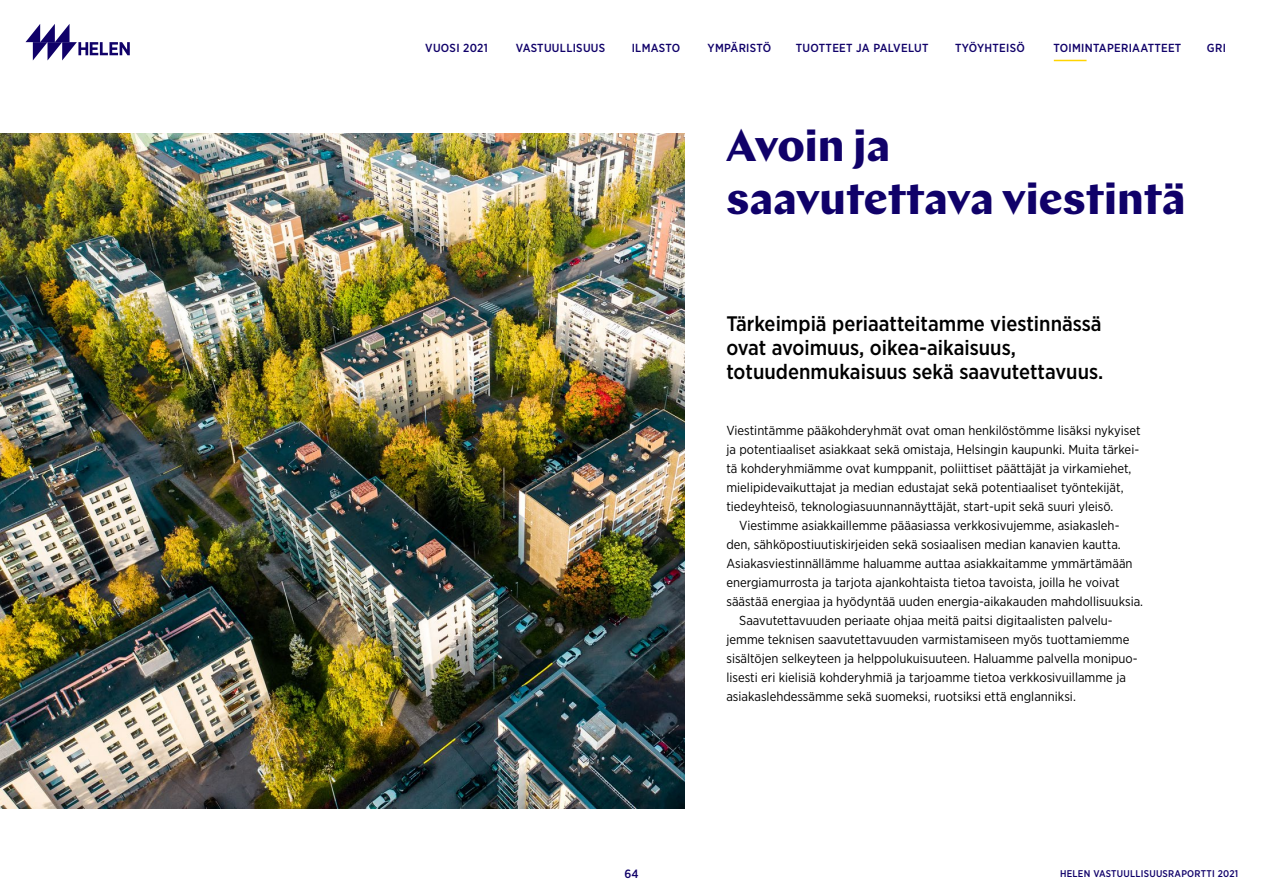
<style>
.page{position:relative;width:1263px;height:893px;background:#fff}
.page>*{position:absolute;margin:0;border:0;box-sizing:border-box;transform-origin:0 0}
.Pääotsikko{font:700 45px "Chap";color:#100169}
.Ingressi{font:500 21px/24px "Gotham Narrow";color:#000}
.Leipis_sis{font:13.05px/19px "Gotham Narrow";color:#000}
.Leipis{font:13.05px/19px "Gotham Narrow";color:#000}
.t1{font:500 12px "Gotham Narrow";color:#100169}
.t2{font:500 11.7px "Gotham Narrow";letter-spacing:.025em;color:#100169}
.t3{font:500 9.75px "Gotham Narrow";letter-spacing:.025em;color:#100169}
</style>
<div class="page">
<svg style="left:26px;top:24px;width:104px;height:36px"></svg>
<hr style="left:1054px;top:60px;width:32px;height:1px;background:#ffd400">
<img style="left:0;top:134px;width:685px;height:675px">
<p class="t2" style="left:425px;top:41px;width:64px">VUOSI 2021</p>
<p class="t2" style="left:516px;top:41px;width:91px">VASTUULLISUUS</p>
<p class="t2" style="left:632px;top:41px;width:50px">ILMASTO</p>
<p class="t2" style="left:707px;top:41px;width:65px">YMPÄRISTÖ</p>
<p class="t2" style="left:796px;top:41px;width:134px">TUOTTEET JA PALVELUT</p>
<p class="t2" style="left:955px;top:41px;width:71px">TYÖYHTEISÖ</p>
<p class="t2" style="left:1053px;top:41px;width:129px">TOIMINTAPERIAATTEET</p>
<p class="t2" style="left:1207px;top:41px;width:20px">GRI</p>
<p class="Pääotsikko" style="left:726px;top:116px;width:165px">Avoin ja</p>
<p class="Pääotsikko" style="left:726px;top:169px;width:460px">saavutettava viestintä</p>
<p class="Ingressi" style="left:726px;top:311px;width:379px">Tärkeimpiä periaatteitamme viestinnässä ovat avoimuus, oikea-aikaisuus, totuudenmukaisuus sekä saavutettavuus.</p>
<p class="Leipis" style="left:726px;top:420px;width:416px">Viestintämme pääkohderyhmät ovat oman henkilöstömme lisäksi nykyiset ja potentiaaliset asiakkaat sekä omistaja, Helsingin kaupunki. Muita tärkei&shy;tä kohderyhmiämme ovat kumppanit, poliittiset päättäjät ja virkamiehet, mielipidevaikuttajat ja median edustajat sekä potentiaaliset työntekijät, tiedeyhteisö, teknologiasuunnannäyttäjät, start-upit sekä suuri yleisö.</p>
<p class="Leipis_sis" style="left:726px;top:516px;width:418px;text-indent:13px">Viestimme asiakkaillemme pääasiassa verkkosivujemme, asiakasleh&shy;den, sähköpostiuutiskirjeiden sekä sosiaalisen median kanavien kautta.<br>Asiakasviestinnällämme haluamme auttaa asiakkaitamme ymmärtämään energiamurrosta ja tarjota ajankohtaista tietoa tavoista, joilla he voivat säästää energiaa ja hyödyntää uuden energia-aikakauden mahdollisuuksia.</p>
<p class="Leipis_sis" style="left:726px;top:611px;width:413px;text-indent:13px">Saavutettavuuden periaate ohjaa meitä paitsi digitaalisten palvelu&shy;jemme teknisen saavutettavuuden varmistamiseen myös tuottamiemme sisältöjen selkeyteen ja helppolukuisuuteen. Haluamme palvella monipuo&shy;lisesti eri kielisiä kohderyhmiä ja tarjoamme tietoa verkkosivuillamme ja asiakaslehdessämme sekä suomeksi, ruotsiksi että englanniksi.</p>
<p class="t1" style="left:624px;top:867px;width:16px">64</p>
<p class="t3" style="left:1060px;top:867px;width:180px">HELEN VASTUULLISUUSRAPORTTI 2021</p>
</div>
